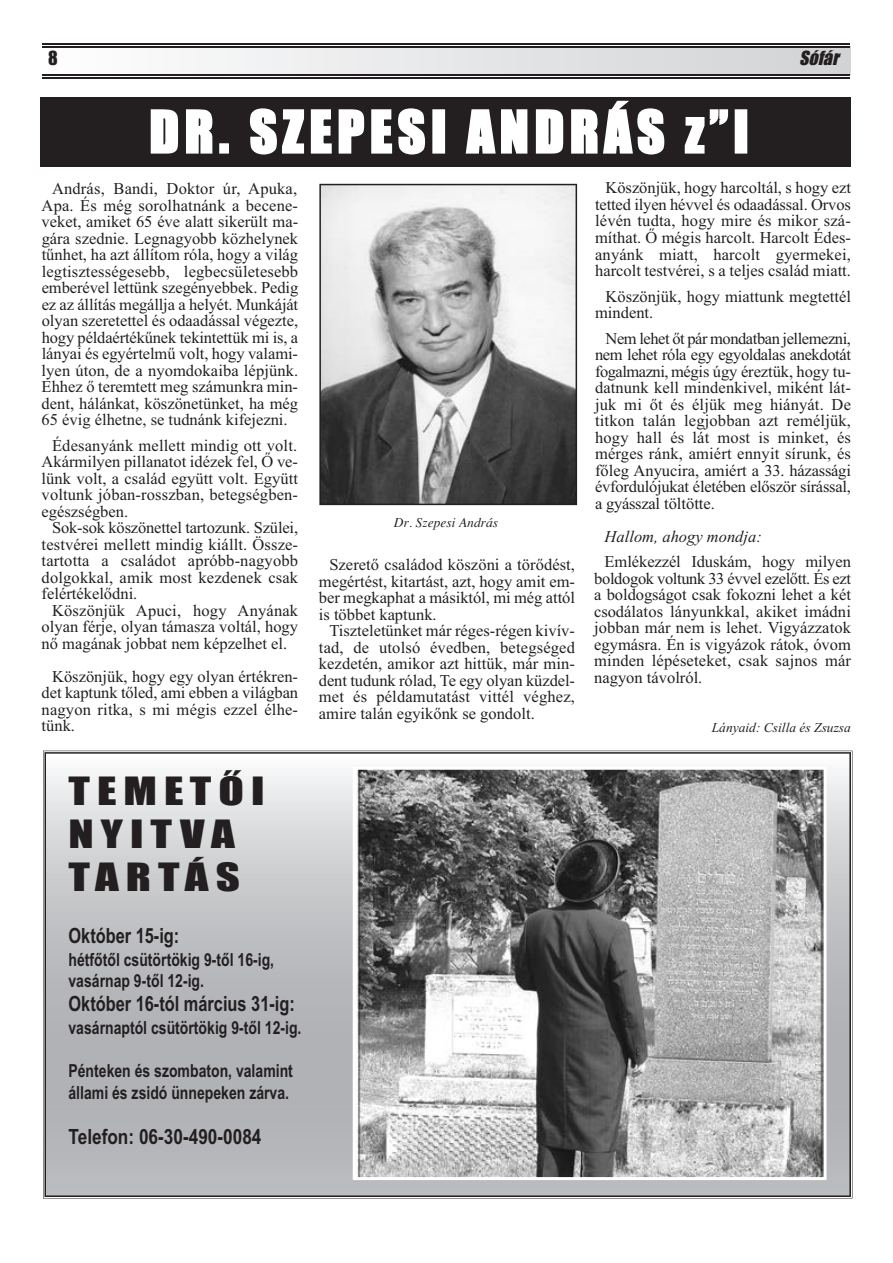
<style>
.page{position:relative;width:893px;height:1263px;background:#fff}
.page>*{position:absolute;margin:0;border:0;box-sizing:border-box;transform-origin:0 0}
.t1{font:54px "Impact";letter-spacing:.1em;color:#fff}
.t2{font:36px/43.2px "Impact";letter-spacing:.15em;color:#231f20;scale:1.3 1}
.t3{font:700 21px "Arial Narrow";color:#231f20;scale:.95 1}
.t4{font:700 21px "Arial Narrow";color:#231f20}
.t5{font:700 18px/21.6px "Arial Narrow";color:#231f20;scale:.95 1}
.t6{font:italic 18px "Impact";color:#231f20}
.t7{font:18px "Impact";color:#231f20}
.t8{font:16.5px/16.5px "Times New Roman";color:#231f20;text-align:justify}
.t9{font:italic 16.5px "Times New Roman";color:#231f20}
.t10{font:italic 13.5px "Times New Roman";color:#231f20}
.t11{font:italic 13.5px "Time";color:#231f20}
</style>
<div class="page">
<div style="left:41px;top:97px;width:810px;height:70px;background:#231f20"></div>
<img style="left:42px;top:47px;width:808px;height:27px">
<hr style="left:42px;top:43px;width:808px;height:1px;background:#231f20">
<hr style="left:42px;top:46px;width:808px;height:1px;background:#231f20">
<hr style="left:42px;top:74px;width:808px;height:2px;background:#231f20">
<hr style="left:42px;top:77px;width:808px;height:2px;background:#231f20">
<svg style="left:150px;top:109px;width:29px;height:45px"></svg>
<svg style="left:186px;top:109px;width:27px;height:45px"></svg>
<div style="left:219px;top:143px;width:10px;height:11px;border:2px solid #fff"></div>
<svg style="left:249px;top:108px;width:177px;height:47px"></svg>
<div style="left:432px;top:109px;width:13px;height:45px;border:2px solid #fff"></div>
<svg style="left:465px;top:109px;width:63px;height:45px"></svg>
<svg style="left:535px;top:109px;width:29px;height:45px"></svg>
<svg style="left:571px;top:100px;width:94px;height:55px"></svg>
<svg style="left:684px;top:109px;width:45px;height:45px"></svg>
<div style="left:735px;top:109px;width:12px;height:45px;border:2px solid #fff"></div>
<svg style="left:319px;top:184px;width:258px;height:321px"></svg>
<svg style="left:45px;top:752px;width:806px;height:445px;background:#c2c2c5"></svg>
<svg style="left:353px;top:767px;width:473px;height:413px;background:#959595"></svg>
<p class="t7" style="left:48px;top:49px;width:11px">8</p>
<p class="t6" style="left:799px;top:48px;width:46px">Sófár</p>
<h1 class="t1" style="left:149px;top:103px;width:601px">DR. SZEPESI ANDRÁS z”l</h1>
<p class="t8" style="left:42px;top:180px;width:258px;text-indent:10px">András, Bandi, Doktor úr, Apuka, Apa. És még sorolhatnánk a becene - veket, amiket 65 éve alatt sikerült ma - gára szednie. Legnagyobb közhelynek tűnhet, ha azt állítom róla, hogy a világ legtisztességesebb, legbecsületesebb em berével lettünk szegé nyebbek. Pedig ez az állítás megállja a he lyét. Munkáját olyan szeretettel és oda adással végezte, hogy példaértékűnek tekin tettük mi is, a lányai és egyértelmű volt, hogy valami - lyen úton, de a nyom dokaiba lépjünk.<br>Ehhez ő teremtett meg számunkra min&shy;dent, hálánkat, kö szö netünket, ha még 65 évig élhetne, se tud nánk kifejezni.</p>
<p class="t8" style="left:42px;top:437px;width:258px;text-indent:10px">Édesanyánk mellett mindig ott volt.<br>Akármilyen pillanatot idézek fel, Ő ve - lünk volt, a család együtt volt. Együtt voltunk jóban-rosszban, beteg ségben&shy;egészségben.</p>
<p class="t8" style="left:42px;top:519px;width:258px;text-indent:10px">Sok-sok köszönettel tartozunk. Szülei, testvérei mellett mindig kiállt. Össze&shy;tartotta a családot apróbb-nagyobb dolgok kal, a mik most kezdenek csak fel ér tékelődni.</p>
<p class="t8" style="left:42px;top:602px;width:258px;text-indent:10px">Köszönjük Apuci, hogy Anyának olyan férje, olyan támasza voltál, hogy nő magának jobbat nem képzelhet el.</p>
<p class="t8" style="left:42px;top:668px;width:258px;text-indent:10px">Köszönjük, hogy egy olyan értékren&shy;det kaptunk tőled, ami ebben a világban na gyon ritka, s mi mégis ezzel élhe - tünk.</p>
<h2 class="t2" style="left:68px;top:770px;width:152px">TEMETŐI<br>NYITVA<br>TARTÁS</h2>
<p class="t3" style="left:69px;top:923px;width:118px">Október 15-ig:</p>
<p class="t5" style="left:69px;top:949px;width:218px">hétfőtől csütörtökig 9-től 16-ig, vasárnap 9-től 12-ig.</p>
<p class="t3" style="left:69px;top:991px;width:240px">Október 16-tól március 31-ig:</p>
<p class="t5" style="left:69px;top:1017px;width:247px">vasárnaptól csütörtökig 9-től 12-ig.</p>
<p class="t5" style="left:69px;top:1060px;width:238px">Pénteken és szombaton, valamint állami és zsidó ünnepeken zárva.</p>
<p class="t4" style="left:69px;top:1125px;width:195px">Telefon: 06-30-490-0084</p>
<p class="t11" style="left:394px;top:514px;width:105px">Dr. Szepesi András</p>
<p class="t8" style="left:319px;top:556px;width:258px;text-indent:10px">Szerető családod köszöni a törődést, meg értést, kitartást, azt, hogy amit em - ber meg kaphat a másiktól, mi még attól is többet kaptunk.</p>
<p class="t8" style="left:319px;top:622px;width:258px;text-indent:10px">Tiszteletünket már réges-régen kivív&shy;tad, de utolsó évedben, betegséged kezdetén, amikor azt hittük, már min&shy;dent tudunk rólad, Te egy olyan küzdel&shy;met és példamutatást vittél vég hez, amire talán egyikőnk se gondolt.</p>
<p class="t8" style="left:595px;top:180px;width:257px;text-indent:10px">Köszönjük, hogy harcoltál, s hogy ezt tetted ilyen hévvel és odaadással. Orvos lévén tudta, hogy mire és mikor szá - míthat. Ő mégis harcolt. Harcolt Édes - anyánk miatt, harcolt gyermekei, har colt testvérei, s a teljes család miatt.</p>
<p class="t8" style="left:595px;top:288px;width:257px;text-indent:10px">Köszönjük, hogy miattunk megtettél mindent.</p>
<p class="t8" style="left:595px;top:330px;width:257px;text-indent:10px">Nem lehet őt pár mondatban jellemezni, nem lehet róla egy egyoldalas anekdotát fogalmazni, mé gis úgy éreztük, hogy tu&shy;datnunk kell mindenkivel, miként lát - juk mi őt és éljük meg hiányát. De titkon talán leg jobban azt reméljük, hogy hall és lát most is minket, és mérges ránk, amiért ennyit sí runk, és főleg Anyucira, amiért a 33. há zas sági évfordulójukat éle tében először sírással, a gyásszal töltötte.</p>
<p class="t9" style="left:605px;top:526px;width:159px">Hallom, ahogy mondja:</p>
<p class="t8" style="left:594px;top:553px;width:258px;text-indent:10px">Emlékezzél Iduskám, hogy milyen boldogok voltunk 33 évvel ezelőtt. És ezt a bol dogságot csak fokozni lehet a két cso dá latos lányunkkal, akiket imádni jobban már nem is lehet. Vigyázzatok egymásra. Én is vigyázok rátok, óvom minden lépéseteket, csak sajnos már nagyon távolról.</p>
<p class="t10" style="left:712px;top:719px;width:141px">Lányaid: Csilla és Zsuzsa</p>
</div>
